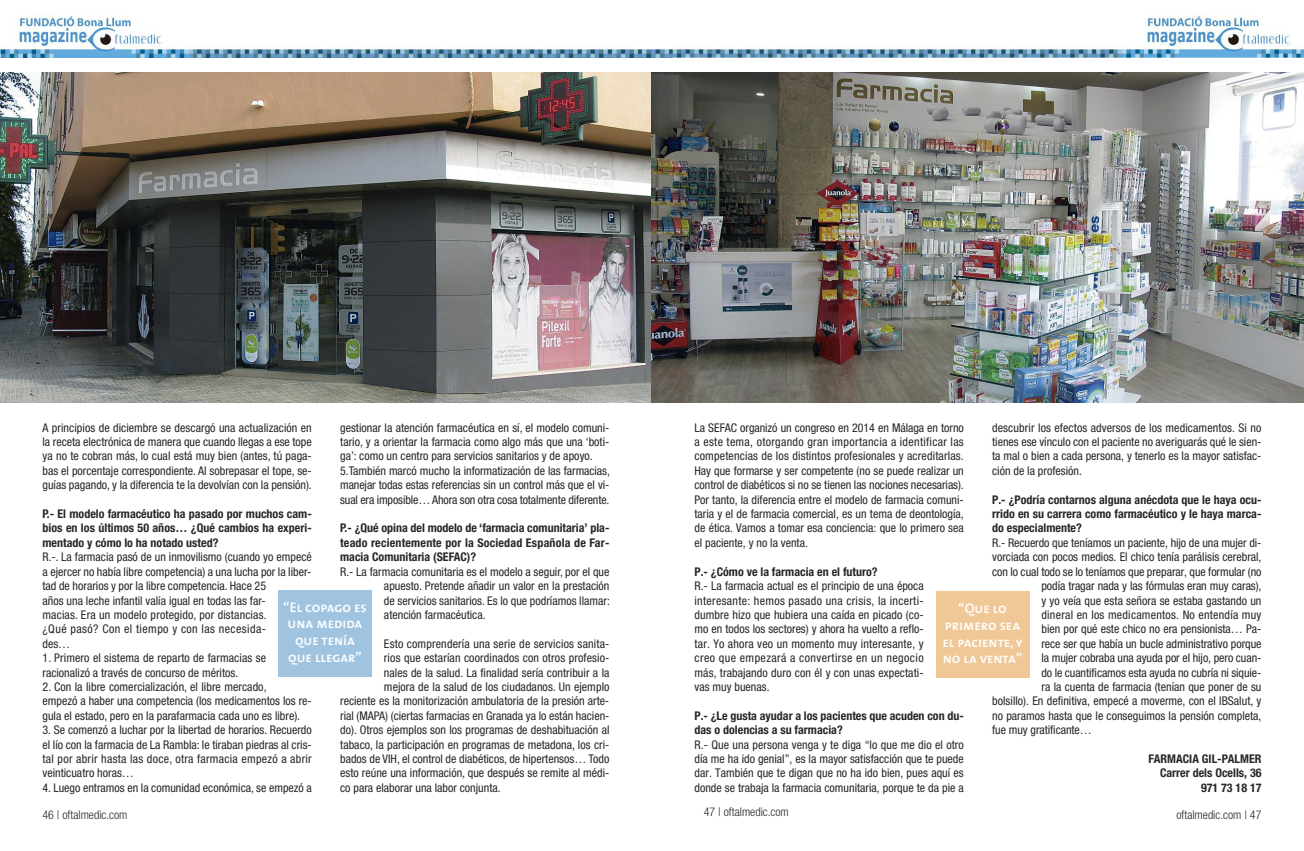
<style>
.page{position:relative;width:1304px;height:851px;background:#fff}
.page>*{position:absolute;margin:0;border:0;box-sizing:border-box;transform-origin:0 0}
.t1{font:14px/16.8px "The Sans Semi Bold Caps";color:#fff;text-align:center}
.t2{font:condensed 12px/14.4px "Helvetica Neue LT Std";color:#272627;text-align:justify}
.t3{font:700 condensed 12px/14.4px "Helvetica Neue LT Std";color:#272627;text-align:justify}
.t4{font:300 condensed 12px "Helvetica Neue LT Std";color:#272627}
.t5{font:condensed 12px "Helvetica Neue LT Std";letter-spacing:.02em;color:#272627}
</style>
<div class="page">
<img style="left:0;top:15px;width:1304px;height:43px">
<img style="left:638px;top:15px;width:34px;height:43px">
<img style="left:0;top:72px;width:1304px;height:331px">
<div style="left:278px;top:590px;width:94px;height:86px;background:#a0c4e0"></div>
<div style="left:936px;top:591px;width:93px;height:86px;background:#f0c898"></div>
<p class="t2" style="left:43px;top:421px;width:271px">A principios de diciembre se descargó una actualización en la receta electrónica de manera que cuando llegas a ese tope ya no te cobran más, lo cual está muy bien (antes, tú paga&shy;bas el porcentaje correspondiente. Al sobrepasar el tope, se&shy;guías pagando, y la diferencia te la devolvían con la pensión).</p>
<p class="t3" style="left:43px;top:507px;width:271px">P.- El modelo farmacéutico ha pasado por muchos cam&shy;bios en los últimos 50 años… ¿Qué cambios ha experi&shy;mentado y cómo lo ha notado usted?</p>
<p class="t2" style="left:43px;top:550px;width:271px;text-align:left">R.-. La farmacia pasó de un inmovilismo (cuando yo empecé a ejercer no había libre competencia) a una lucha por la liber&shy;tad de horarios y por la libre competencia. Hace 25<br>años una leche infantil valía igual en todas las far-<br>macias. Era un modelo protegido, por distancias.<br>¿Qué pasó? Con el tiempo y con las necesida-<br>des…</p>
<p class="t2" style="left:43px;top:651px;width:225px">1. Primero el sistema de reparto de farmacias se racionalizó a través de concurso de méritos.</p>
<p class="t2" style="left:43px;top:680px;width:271px;text-align:left">2. Con la libre comercialización, el libre mercado,<br>empezó a haber una competencia (los medicamentos los re&shy;gula el estado, pero en la parafarmacia cada uno es libre).</p>
<p class="t2" style="left:43px;top:723px;width:271px">3. Se comenzó a luchar por la libertad de horarios. Recuerdo el lío con la farmacia de La Rambla: le tiraban piedras al cris&shy;tal por abrir hasta las doce, otra farmacia empezó a abrir veinticuatro horas…</p>
<p class="t2" style="left:43px;top:781px;width:271px">4. Luego entramos en la comunidad económica, se empezó a</p>
<p class="t2" style="left:695px;top:421px;width:271px">La SEFAC organizó un congreso en 2014 en Málaga en torno a este tema, otorgando gran importancia a identificar las competencias de los distintos profesionales y acreditarlas.<br>Hay que formarse y ser competente (no se puede realizar un control de diabéticos si no se tienen las nociones necesarias).<br>Por tanto, la diferencia entre el modelo de farmacia comuni&shy;taria y el de farmacia comercial, es un tema de deontología, de ética. Vamos a tomar esa conciencia: que lo primero sea el paciente, y no la venta.</p>
<p class="t3" style="left:695px;top:565px;width:185px">P.- ¿Cómo ve la farmacia en el futuro?</p>
<p class="t2" style="left:695px;top:579px;width:231px">R.- La farmacia actual es el principio de una época interesante: hemos pasado una crisis, la incerti&shy;dumbre hizo que hubiera una caída en picado (co&shy;mo en todos los sectores) y ahora ha vuelto a reflo&shy;tar. Yo ahora veo un momento muy interesante, y creo que empezará a convertirse en un negocio más, trabajando duro con él y con unas expectati&shy;vas muy buenas.</p>
<p class="t3" style="left:695px;top:709px;width:271px">P.- ¿Le gusta ayudar a los pacientes que acuden con du&shy;das o dolencias a su farmacia?</p>
<p class="t2" style="left:695px;top:738px;width:271px">R.- Que una persona venga y te diga “lo que me dio el otro día me ha ido genial”, es la mayor satisfacción que te puede dar. También que te digan que no ha ido bien, pues aquí es donde se trabaja la farmacia comunitaria, porque te da pie a</p>
<p class="t2" style="left:340px;top:421px;width:271px;text-align:left">gestionar la atención farmacéutica en sí, el modelo comuni&shy;tario, y a orientar la farmacia como algo más que una ‘boti&shy;ga’: como un centro para servicios sanitarios y de apoyo.<br>5.También marcó mucho la informatización de las farmacias, manejar todas estas referencias sin un control más que el vi&shy;sual era imposible… Ahora son otra cosa totalmente diferente.</p>
<p class="t3" style="left:340px;top:522px;width:271px">P.- ¿Qué opina del modelo de ‘farmacia comunitaria’ pla&shy;teado recientemente por la Sociedad Española de Far&shy;macia Comunitaria (SEFAC)?</p>
<p class="t2" style="left:384px;top:565px;width:227px;text-indent:-44px">R.- La farmacia comunitaria es el modelo a seguir, por el que apuesto. Pretende añadir un valor en la prestación de servicios sanitarios. Es lo que podríamos llamar: atención farmacéutica.</p>
<p class="t2" style="left:384px;top:637px;width:227px">Esto comprendería una serie de servicios sanita-</p>
<p class="t2" style="left:384px;top:651px;width:227px">rios que estarían coordinados con otros profesio-</p>
<p class="t2" style="left:384px;top:666px;width:227px">nales de la salud. La finalidad sería contribuir a la</p>
<p class="t2" style="left:384px;top:680px;width:227px">mejora de la salud de los ciudadanos. Un ejemplo</p>
<p class="t2" style="left:340px;top:694px;width:270px">reciente es la monitorización ambulatoria de la presión arte-</p>
<p class="t2" style="left:340px;top:709px;width:271px">rial (MAPA) (ciertas farmacias en Granada ya lo están hacien-</p>
<p class="t2" style="left:340px;top:723px;width:271px">do). Otros ejemplos son los programas de deshabituación al</p>
<p class="t2" style="left:340px;top:738px;width:271px">tabaco, la participación en programas de metadona, los cri-</p>
<p class="t2" style="left:340px;top:752px;width:271px">bados de VIH, el control de diabéticos, de hipertensos… Todo</p>
<p class="t2" style="left:340px;top:766px;width:271px">esto reúne una información, que después se remite al médi-</p>
<p class="t2" style="left:340px;top:781px;width:162px">co para elaborar una labor conjunta.</p>
<p class="t2" style="left:992px;top:421px;width:271px">descubrir los efectos adversos de los medicamentos. Si no tienes ese vínculo con el paciente no averiguarás qué le sien&shy;ta mal o bien a cada persona, y tenerlo es la mayor satisfac&shy;ción de la profesión.</p>
<p class="t3" style="left:992px;top:493px;width:271px">P.- ¿Podría contarnos alguna anécdota que le haya ocu&shy;rrido en su carrera como farmacéutico y le haya marca&shy;do especialmente?</p>
<p class="t2" style="left:992px;top:536px;width:271px">R.- Recuerdo que teníamos un paciente, hijo de una mujer di-</p>
<p class="t2" style="left:992px;top:550px;width:271px">vorciada con pocos medios. El chico tenía parálisis cerebral,</p>
<p class="t2" style="left:992px;top:565px;width:271px">con lo cual todo se lo teníamos que preparar, que formular (no</p>
<p class="t2" style="left:1041px;top:579px;width:222px">podía tragar nada y las fórmulas eran muy caras),</p>
<p class="t2" style="left:1041px;top:594px;width:222px">y yo veía que esta señora se estaba gastando un</p>
<p class="t5" style="left:1041px;top:610px;width:222px">dineral en los medicamentos. No entendía muy</p>
<p class="t2" style="left:1041px;top:622px;width:221px">bien por qué este chico no era pensionista… Pa-</p>
<p class="t2" style="left:1041px;top:637px;width:222px">rece ser que había un bucle administrativo porque</p>
<p class="t2" style="left:1041px;top:651px;width:221px">la mujer cobraba una ayuda por el hijo, pero cuan-</p>
<p class="t2" style="left:1041px;top:666px;width:221px">do le cuantificamos esta ayuda no cubría ni siquie-</p>
<p class="t2" style="left:1041px;top:680px;width:222px">ra la cuenta de farmacia (tenían que poner de su</p>
<p class="t2" style="left:992px;top:694px;width:271px">bolsillo). En definitiva, empecé a moverme, con el IBSalut, y</p>
<p class="t2" style="left:992px;top:709px;width:271px">no paramos hasta que le conseguimos la pensión completa,</p>
<p class="t2" style="left:992px;top:723px;width:101px">fue muy gratificante…</p>
<p class="t3" style="left:1148px;top:752px;width:115px;text-align:right">FARMACIA GIL-PALMER<br>Carrer dels Ocells, 36<br>971 73 18 17</p>
<p class="t1" style="left:283px;top:599px;width:85px">“El copago es una medida que tenía que llegar”</p>
<p class="t1" style="left:942px;top:601px;width:82px">“Que lo primero sea el paciente, y no la venta”</p>
<p class="t4" style="left:43px;top:810px;width:87px">46 | oftalmedic.com</p>
<p class="t4" style="left:704px;top:807px;width:87px">47 | oftalmedic.com</p>
<p class="t4" style="left:1176px;top:810px;width:87px">oftalmedic.com | 47</p>
</div>
